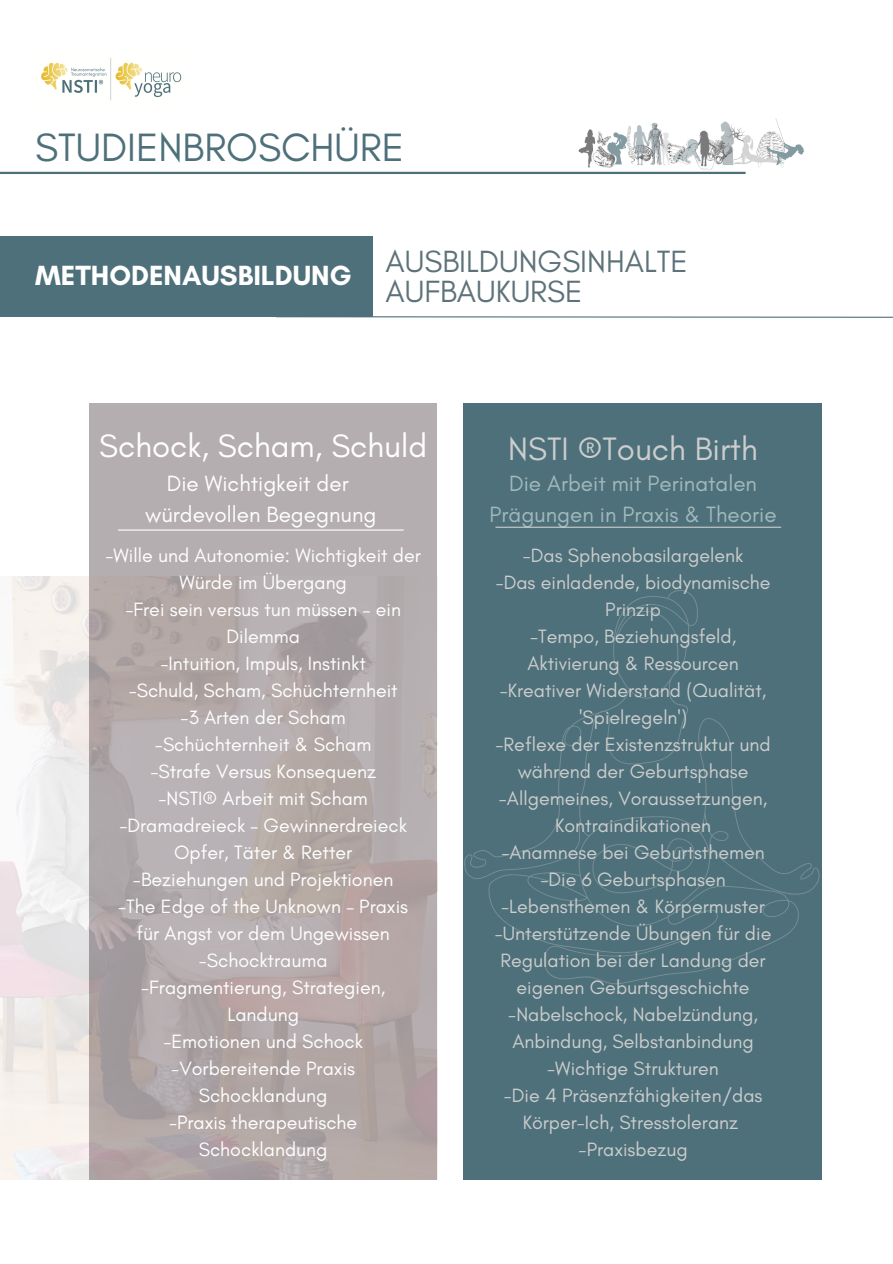
<style>
.page{position:relative;width:893px;height:1264px;background:#fff}
.page>*{position:absolute;margin:0;border:0;box-sizing:border-box;transform-origin:0 0}
.t1{font:40.2px "Glacial Indifference";color:#4e707a}
.t2{font:33px "Glacial Indifference";color:#fff}
.t3{font:33px "Glacial Indifference";color:#cccdcd}
.t4{font:31.2px "Glacial Indifference";color:#5d7279}
.t5{font:700 28.2px "Glacial Indifference";color:#fff}
.t6{font:22.5px/31.5px "Glacial Indifference";color:#a1b9bc;text-align:center}
.t7{font:22.5px "Glacial Indifference";color:#fff}
.t8{font:19.65px/27px "Glacial Indifference";color:#cccdcd;text-align:center}
.t9{font:19.65px/27px "Glacial Indifference";color:#fff;text-align:center}
</style>
<div class="page">
<img style="left:578px;top:119px;width:227px;height:50px">
<img style="left:41px;top:58px;width:141px;height:43px">
<hr style="left:0;top:172px;width:745px;height:2px;background:#4e707a">
<div style="left:0;top:236px;width:373px;height:80px;background:#4e707a"></div>
<svg style="left:275px;top:316px;width:617px;height:2px"></svg>
<div style="left:89px;top:403px;width:348px;height:776px;background:#b5aeb1"></div>
<div style="left:463px;top:403px;width:358px;height:776px;background:#4e707a"></div>
<hr style="left:118px;top:529px;width:285px;height:1px;background:#fff">
<hr style="left:495px;top:526px;width:286px;height:2px;background:#cccdcd">
<svg style="left:489px;top:895px;width:310px;height:89px"></svg>
<svg style="left:464px;top:590px;width:355px;height:305px"></svg>
<img style="left:0;top:576px;width:437px;height:603px">
<p class="t1" style="left:35px;top:123px;width:370px">STUDIENBROSCHÜRE</p>
<p class="t5" style="left:35px;top:258px;width:318px">METHODENAUSBILDUNG</p>
<p class="t4" style="left:385px;top:242px;width:304px">AUSBILDUNGSINHALTE</p>
<p class="t4" style="left:385px;top:272px;width:198px">AUFBAUKURSE</p>
<p class="t2" style="left:99px;top:425px;width:329px">Schock, Scham, Schuld</p>
<p class="t7" style="left:167px;top:469px;width:183px">Die Wichtigkeit der</p>
<p class="t7" style="left:145px;top:501px;width:233px">würdevollen Begegnung</p>
<p class="t9" style="left:105px;top:542px;width:317px">-Wille und Autonomie: Wichtigkeit der<br>Würde im Übergang</p>
<p class="t9" style="left:125px;top:596px;width:277px">-Frei sein versus tun müssen – ein<br>Dilemma</p>
<p class="t9" style="left:160px;top:650px;width:207px">-Intuition, Impuls, Instinkt</p>
<p class="t9" style="left:129px;top:677px;width:270px">-Schuld, Scham, Schüchternheit</p>
<p class="t9" style="left:181px;top:704px;width:167px">-3 Arten der Scham</p>
<p class="t9" style="left:155px;top:731px;width:218px">-Schüchternheit &amp; Scham</p>
<p class="t9" style="left:150px;top:758px;width:227px">-Strafe Versus Konsequenz</p>
<p class="t9" style="left:158px;top:784px;width:211px">-NSTI® Arbeit mit Scham</p>
<p class="t9" style="left:119px;top:811px;width:289px">-Dramadreieck – Gewinnerdreieck<br>Opfer, Täter &amp; Retter</p>
<p class="t9" style="left:133px;top:865px;width:262px">-Beziehungen und Projektionen</p>
<p class="t9" style="left:118px;top:892px;width:291px">-The Edge of the Unknown – Praxis für Angst vor dem Ungewissen</p>
<p class="t9" style="left:199px;top:946px;width:130px">-Schocktrauma</p>
<p class="t9" style="left:141px;top:973px;width:246px">-Fragmentierung, Strategien,<br>Landung</p>
<p class="t9" style="left:163px;top:1027px;width:201px">-Emotionen und Schock</p>
<p class="t9" style="left:171px;top:1054px;width:185px">-Vorbereitende Praxis<br>Schocklandung</p>
<p class="t9" style="left:169px;top:1108px;width:190px">-Praxis therapeutische<br>Schocklandung</p>
<p class="t3" style="left:508px;top:429px;width:251px">NSTI ®Touch Birth</p>
<p class="t6" style="left:489px;top:467px;width:288px">Die Arbeit mit Perinatalen<br>Prägungen in Praxis &amp; Theorie</p>
<p class="t8" style="left:522px;top:542px;width:222px">-Das Sphenobasilargelenk</p>
<p class="t8" style="left:495px;top:569px;width:276px">-Das einladende, biodynamische<br>Prinzip</p>
<p class="t8" style="left:527px;top:623px;width:213px;text-align:left">-Tempo, Beziehungsfeld,<br>Aktivierung &amp; Ressourcen</p>
<p class="t8" style="left:499px;top:677px;width:268px">-Kreativer Widerstand (Qualität, 'Spielregeln')</p>
<p class="t8" style="left:495px;top:731px;width:276px">-Reflexe der Existenzstruktur und während der Geburtsphase</p>
<p class="t8" style="left:499px;top:784px;width:270px">-Allgemeines, Voraussetzungen,<br>Kontraindikationen</p>
<p class="t8" style="left:501px;top:838px;width:265px">-Anamnese bei Geburtsthemen</p>
<p class="t8" style="left:540px;top:865px;width:187px">-Die 6 Geburtsphasen</p>
<p class="t8" style="left:501px;top:892px;width:265px">-Lebensthemen &amp; Körpermuster</p>
<p class="t8" style="left:495px;top:919px;width:278px">-Unterstützende Übungen für die<br>Regulation bei der Landung der eigenen Geburtsgeschichte</p>
<p class="t8" style="left:508px;top:1000px;width:251px;text-align:left">-Nabelschock, Nabelzündung,<br>Anbindung, Selbstanbindung</p>
<p class="t8" style="left:547px;top:1054px;width:173px">-Wichtige Strukturen</p>
<p class="t8" style="left:503px;top:1081px;width:260px">-Die 4 Präsenzfähigkeiten/das<br>Körper-Ich, Stresstoleranz</p>
<p class="t8" style="left:578px;top:1135px;width:110px">-Praxisbezug</p>
</div>
